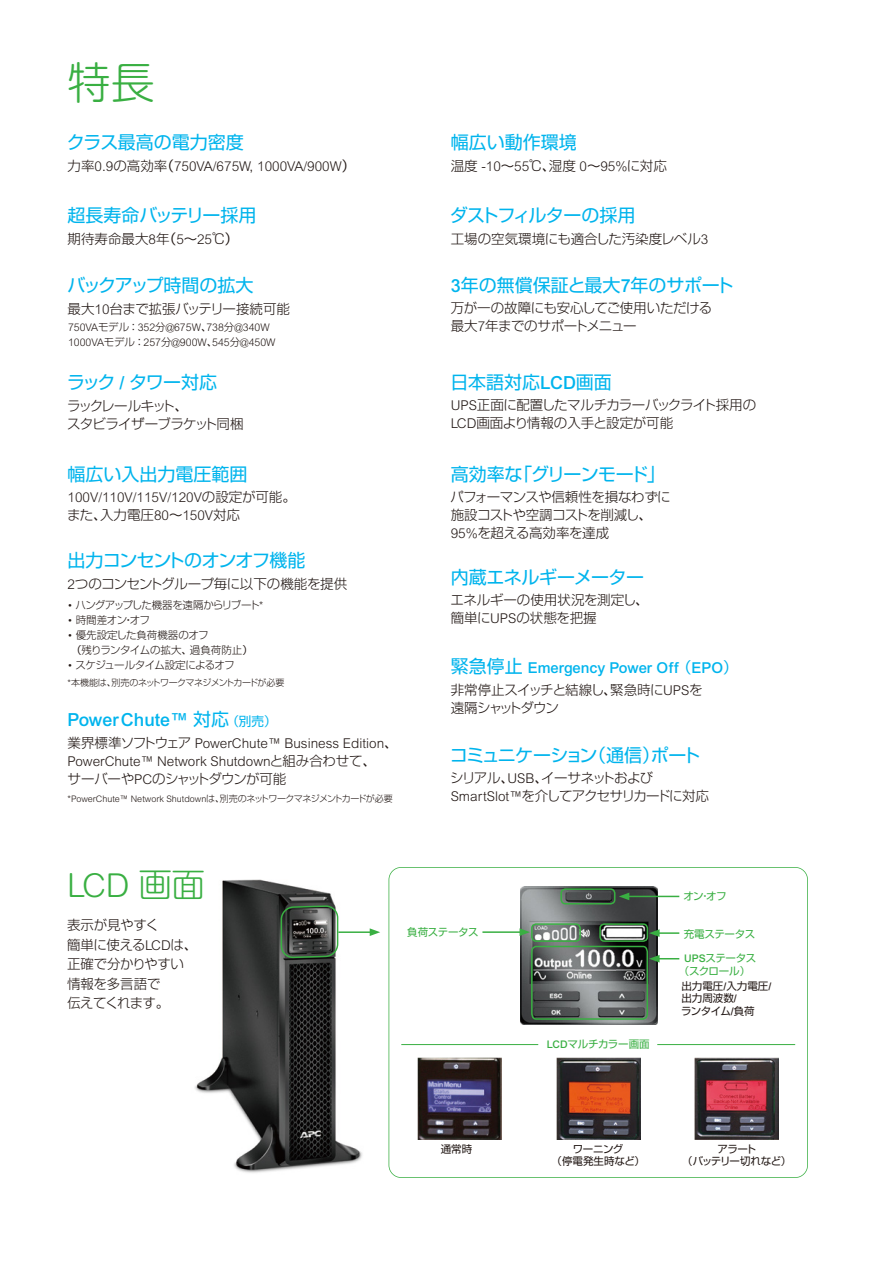
<style>
.page{position:relative;width:893px;height:1263px;background:#fff}
.page>*{position:absolute;margin:0;border:0;box-sizing:border-box;transform-origin:0 0}
.t1{font:300 43.5px "Shin M Go Pro";color:#39af42}
.t2{font:300 33px "Arial Rounded MT Std";color:#39af42}
.t3{font:18px "Shin Go Pr 5";letter-spacing:-.015em;color:#00b4ed}
.t4{font:18px "Shin Go Pr 5";letter-spacing:-.04em;color:#00b4ed}
.t5{font:18px "Shin Go Pr 5";letter-spacing:-.05em;color:#00b4ed}
.t6{font:500 18px "Arial MT Std";color:#00b4ed}
.t7{font:18px "Shin Go Pr 5";letter-spacing:-.08em;color:#00b4ed}
.t8{font:500 15px "Arial MT Std";color:#00b4ed}
.t9{font:300 13.5px/19.5px "Shin Go Pr 5";letter-spacing:-.03em;color:#221815}
.t10{font:300 13.5px/18px "Arial MT Std";color:#221815}
.t11{font:300 13.5px/18px "Shin Go Pr 5";letter-spacing:-.055em;color:#221815}
.t12{font:300 13.5px/18px "Shin Go Pr 5";letter-spacing:-.065em;color:#221815}
.t13{font:300 13.5px/18px "Shin Go Pr 5";letter-spacing:-.005em;color:#221815}
.t14{font:300 13.5px "Shin Go Pr 5";color:#221815}
.t15{font:300 10.5px/15px "Arial MT Std";color:#221815}
.t16{font:10.5px/12.6px "Shin Go Pr 5";letter-spacing:-.03em;color:#39af42;text-align:center}
.t17{font:10.5px/12.6px "Shin Go Pr 5";letter-spacing:-.005em;color:#221815;text-align:center}
.t18{font:300 10.5px/15px "Shin Go Pr 5";color:#221815}
.t19{font:300 10.5px "Shin Go Pr 5";letter-spacing:-.055em;color:#221815}
.t20{font:300 10.5px "Shin Go Pr 5";letter-spacing:-.075em;color:#221815}
.t21{font:10.5px/12.6px "Shin Go Pr 5";letter-spacing:-.055em;color:#221815;text-align:center}
.t22{font:300 9px "Arial MT Std";color:#221815}
.t23{font:300 9px "Shin Go Pr 5";letter-spacing:-.055em;color:#221815}
.s1{font-family:"Shin Go Pr 5"}
.s2{font-family:"Shin Go Pr 5";font-weight:400}
.s3{font-family:"Arial MT Std"}
.s4{font-weight:400}
.s5{font-family:"Arial MT Std";font-weight:500}
.s6{font-family:"Shin Go Pr 5";font-weight:400;font-size:12.6px}
.s7{font-family:"Shin Go Pr 5";font-weight:400;font-size:18px}
.s8{font-family:"Shin M Go Pro"}
</style>
<div class="page">
<img style="left:195px;top:879px;width:175px;height:294px">
<hr style="left:338px;top:931px;width:34px;height:2px;background:#39af42">
<svg style="left:370px;top:928px;width:10px;height:8px"></svg>
<svg style="left:389px;top:867px;width:419px;height:311px"></svg>
<svg style="left:281px;top:905px;width:57px;height:53px;background:#4c564c"></svg>
<hr style="left:401px;top:1044px;width:137px;height:1px;background:#39af42">
<hr style="left:657px;top:1044px;width:138px;height:1px;background:#39af42">
<h1 class="t1" style="left:68px;top:48px;width:88px">特長</h1>
<h3 class="t3" style="left:67px;top:128px;width:179px">クラス最高の電力密度</h3>
<p class="t10" style="left:68px;top:157px;width:289px"><span class="s1">力率</span>0.9<span class="s1">の高効率</span><span class="s2">（</span>750VA/675W, 1000VA/900W<span class="s2">）</span></p>
<h3 class="t3" style="left:68px;top:200px;width:191px">超長寿命バッテリー採用</h3>
<p class="t9" style="left:68px;top:228px;width:172px">期待寿命最大<span class="s3">8</span>年<span class="s4">（</span><span class="s3">5</span><span class="s4">～</span><span class="s3">25</span>℃<span class="s4">）</span></p>
<h3 class="t4" style="left:67px;top:271px;width:187px">バックアップ時間の拡大</h3>
<p class="t9" style="left:68px;top:298px;width:224px">最大<span class="s3">10</span>台まで拡張バッテリー接続可能</p>
<p class="t15" style="left:68px;top:319px;width:209px">750VA<span class="s1">モデル</span><span class="s2">：</span>352<span class="s1">分</span>@675W<span class="s2">、</span>738<span class="s1">分</span>@340W<br>1000VA<span class="s1">モデル</span><span class="s2">：</span>257<span class="s1">分</span>@900W<span class="s2">、</span>545<span class="s1">分</span>@450W</p>
<h3 class="t5" style="left:67px;top:367px;width:152px">ラック <span class="s5">/</span> タワー対応</h3>
<p class="t11" style="left:67px;top:395px;width:178px">ラックレールキット<span class="s4">、<br></span>スタビライザーブラケット同梱</p>
<h3 class="t3" style="left:68px;top:460px;width:182px">幅広い入出力電圧範囲</h3>
<p class="t10" style="left:68px;top:488px;width:230px">100V/110V/115V/120V<span class="s1">の設定が可能</span><span class="s2">。</span></p>
<p class="t9" style="left:67px;top:504px;width:175px">また<span class="s4">、</span>入力電圧<span class="s3">80</span><span class="s4">～</span><span class="s3">150V</span>対応</p>
<h3 class="t5" style="left:68px;top:545px;width:239px">出力コンセントのオンオフ機能</h3>
<p class="t20" style="left:68px;top:597px;width:197px"><span class="s3">•</span> ハングアップした機器を遠隔からリブート<span class="s3">*</span></p>
<p class="t19" style="left:68px;top:612px;width:84px"><span class="s3">•</span> 時間差オン<span class="s4">・</span>オフ</p>
<p class="t18" style="left:71px;top:627px;width:183px;text-indent:-4px"><span class="s3">•</span> 優先設定した負荷機器のオフ<br><span class="s4">（</span>残りランタイムの拡大<span class="s4">、</span>過負荷防止<span class="s4">）</span></p>
<p class="t19" style="left:68px;top:657px;width:169px"><span class="s3">•</span> スケジュールタイム設定によるオフ</p>
<p class="t9" style="left:68px;top:573px;width:281px"><span class="s3">2</span>つのコンセントグループ毎に以下の機能を提供</p>
<p class="t23" style="left:68px;top:675px;width:218px"><span class="s3">*</span>本機能は<span class="s4">、</span>別売のネットワークマネジメントカードが必要</p>
<h3 class="t6" style="left:68px;top:709px;width:211px">PowerChute™ <span class="s2">対応</span><span class="s6">（別売）</span></h3>
<p class="t10" style="left:68px;top:734px;width:332px"><span class="s1">業界標準ソフトウェア</span> PowerChute™ Business Edition<span class="s2">、<br></span>PowerChute™ Network Shutdown<span class="s1">と組み合わせて</span><span class="s2">、</span></p>
<p class="t9" style="left:68px;top:768px;width:220px">サーバーや<span class="s3">PC</span>のシャットダウンが可能</p>
<p class="t22" style="left:68px;top:794px;width:327px">*PowerChute™ Network Shutdown<span class="s1">は</span><span class="s2">、</span><span class="s1">別売のネットワークマネジメントカードが必要</span></p>
<h3 class="t3" style="left:451px;top:128px;width:127px">幅広い動作環境</h3>
<p class="t10" style="left:451px;top:157px;width:218px"><span class="s1">温度</span> -10<span class="s2">～</span>55<span class="s1">℃</span><span class="s2">、</span><span class="s1">湿度</span> 0<span class="s2">～</span>95%<span class="s1">に対応</span></p>
<h3 class="t4" style="left:450px;top:200px;width:187px">ダストフィルターの採用</h3>
<p class="t14" style="left:451px;top:228px;width:259px">工場の空気環境にも適合した汚染度レベル<span class="s3">3</span></p>
<h3 class="t3" style="left:451px;top:271px;width:285px"><span class="s5">3</span>年の無償保証と最大<span class="s5">7</span>年のサポート</h3>
<p class="t9" style="left:451px;top:298px;width:263px;line-height:18px">万が一の故障にも安心してご使用いただける最大<span class="s3">7</span>年までのサポートメニュー</p>
<h3 class="t3" style="left:450px;top:367px;width:163px">日本語対応<span class="s5">LCD</span>画面</h3>
<p class="t9" style="left:451px;top:395px;width:307px;line-height:18px"><span class="s3">UPS</span>正面に配置したマルチカラーバックライト採用の<br><span class="s3">LCD</span>画面より情報の入手と設定が可能</p>
<h3 class="t4" style="left:451px;top:460px;width:216px">高効率な「グリーンモード」</h3>
<p class="t9" style="left:451px;top:487px;width:222px;line-height:18px">パフォーマンスや信頼性を損なわずに施設コストや空調コストを削減し<span class="s4">、<br></span><span class="s3">95%</span>を超える高効率を達成</p>
<h3 class="t3" style="left:451px;top:563px;width:195px">内蔵エネルギーメーター</h3>
<p class="t13" style="left:450px;top:590px;width:200px">エネルギーの使用状況を測定し<span class="s4">、</span>簡単に<span class="s3">UPS</span>の状態を把握</p>
<p class="t8" style="left:451px;top:659px;width:289px"><span class="s7">緊急停止</span> Emergency Power Off <span class="s2">（</span>EPO<span class="s2">）</span></p>
<p class="t12" style="left:451px;top:679px;width:253px">非常停止スイッチと結線し<span class="s4">、</span>緊急時に<span class="s3">UPS</span>を遠隔シャットダウン</p>
<h3 class="t7" style="left:450px;top:740px;width:252px">コミュニケーション（通信）ポート</h3>
<p class="t11" style="left:450px;top:768px;width:260px">シリアル<span class="s4">、</span><span class="s3">USB</span><span class="s4">、</span>イーサネットおよび<br><span class="s3">SmartSlot™</span>を介してアクセサリカードに対応</p>
<h2 class="t2" style="left:67px;top:867px;width:139px">LCD <span class="s8">画面</span></h2>
<p class="t9" style="left:67px;top:914px;width:132px">表示が見やすく<br>簡単に使える<span class="s3">LCD</span>は<span class="s4">、</span>正確で分かりやすい情報を多言語で<br>伝えてくれます<span class="s4">。</span></p>
<p class="t16" style="left:683px;top:889px;width:45px">オン・オフ</p>
<p class="t16" style="left:407px;top:925px;width:73px">負荷ステータス</p>
<p class="t16" style="left:684px;top:926px;width:73px">充電ステータス</p>
<p class="t16" style="left:679px;top:951px;width:79px"><span class="s5">UPS</span>ステータス（スクロール）</p>
<p class="t16" style="left:547px;top:1037px;width:104px"><span class="s5">LCD</span>マルチカラー画面</p>
<p class="t17" style="left:681px;top:978px;width:92px;text-align:left">出力電圧<span class="s5">/</span>入力電圧<span class="s5">/</span>出力周波数<span class="s5">/<br></span>ランタイム<span class="s5">/</span>負荷</p>
<p class="t17" style="left:441px;top:1141px;width:33px">通常時</p>
<p class="t17" style="left:551px;top:1141px;width:95px">ワーニング<br>（停電発生時など）</p>
<p class="t21" style="left:682px;top:1141px;width:110px">アラート<br>（バッテリー切れなど）</p>
</div>
